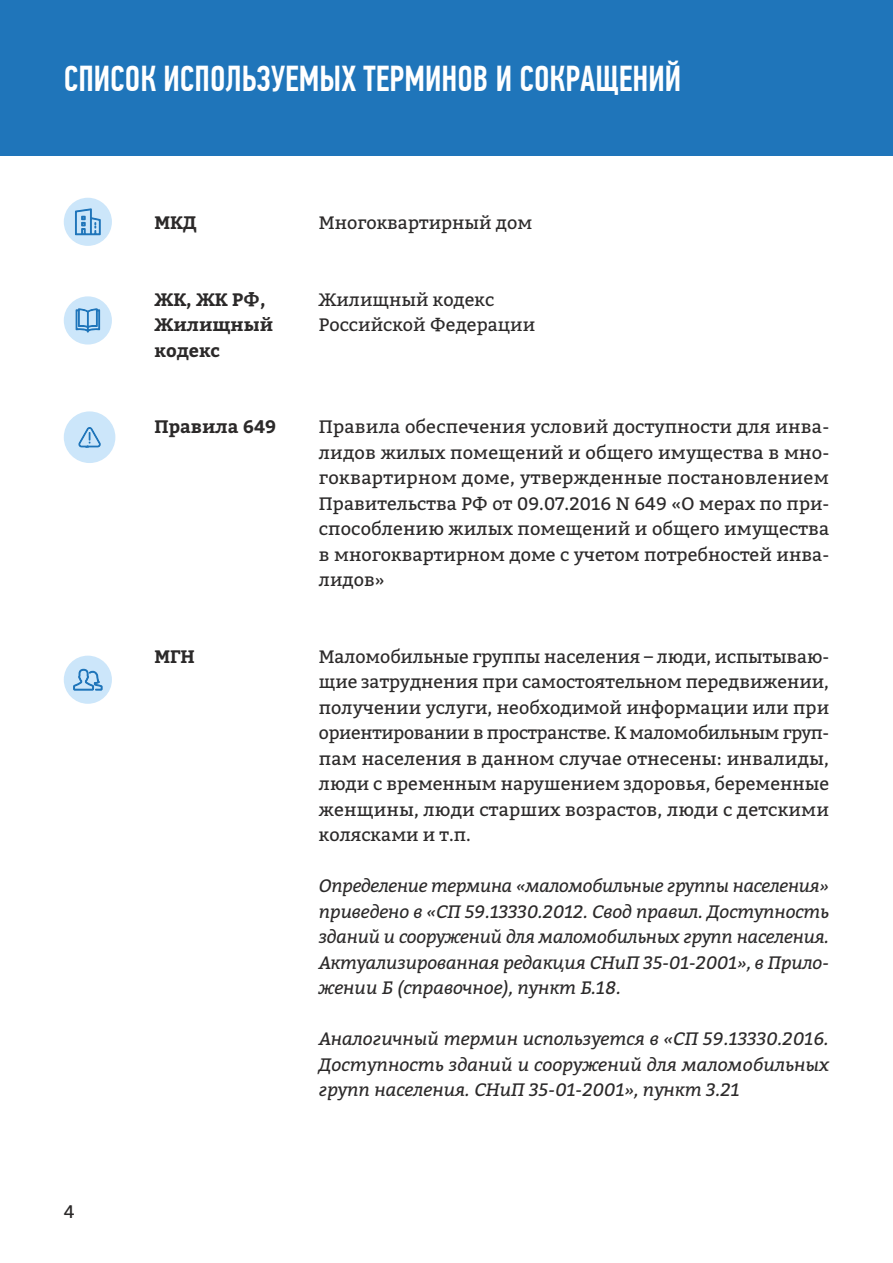
<style>
.page{position:relative;width:893px;height:1263px;background:#fff}
.page>*{position:absolute;margin:0;border:0;box-sizing:border-box;transform-origin:0 0}
.t1{font:500 36px "PF Din Text Comp Pro";color:#fff}
.t2{font:18px/25.5px "Bitter";color:#2b2929;text-align:justify}
.t3{font:italic 18px/25.5px "Bitter";color:#2b2929;text-align:justify}
.t4{font:700 18px/25.5px "Bitter";color:#2b2929}
</style>
<div class="page">
<div style="left:0;top:0;width:893px;height:155px;background:#1f75ba"></div>
<div style="left:64px;top:296px;width:48px;height:48px;background:#cce6fa;border-radius:50%"></div>
<div style="left:64px;top:198px;width:48px;height:48px;background:#cce6fa;border-radius:50%"></div>
<svg style="left:75px;top:208px;width:26px;height:27px"></svg>
<svg style="left:75px;top:308px;width:25px;height:25px"></svg>
<div style="left:64px;top:656px;width:48px;height:48px;background:#cce6fa;border-radius:50%"></div>
<svg style="left:73px;top:669px;width:29px;height:21px"></svg>
<div style="left:64px;top:411px;width:51px;height:52px;background:#cce6fa;border-radius:50%"></div>
<svg style="left:78px;top:427px;width:23px;height:20px"></svg>
<h1 class="t1" style="left:64px;top:59px;width:619px">СПИСОК ИСПОЛЬЗУЕМЫХ ТЕРМИНОВ И СОКРАЩЕНИЙ</h1>
<p class="t2" style="left:64px;top:1199px;width:12px">4</p>
<p class="t4" style="left:154px;top:210px;width:44px">МКД</p>
<p class="t2" style="left:319px;top:210px;width:215px">Многоквартирный дом</p>
<p class="t4" style="left:154px;top:286px;width:120px">ЖК, ЖК РФ,<br>Жилищный кодекс</p>
<p class="t2" style="left:319px;top:286px;width:218px">Жилищный кодекс<br>Российской Федерации</p>
<p class="t4" style="left:154px;top:414px;width:123px">Правила 649</p>
<p class="t2" style="left:319px;top:414px;width:512px">Правила обеспечения условий доступности для инва&shy;лидов жилых помещений и общего имущества в мно&shy;гоквартирном доме, утвержденные постановлением Правительства РФ от 09.07.2016 N 649 «О мерах по при&shy;способлению жилых помещений и общего имущества в многоквартирном доме с учетом потребностей инва&shy;лидов»</p>
<p class="t4" style="left:154px;top:643px;width:42px">МГН</p>
<p class="t2" style="left:319px;top:643px;width:512px">Маломобильные группы населения – люди, испытываю&shy;щие затруднения при самостоятельном передвижении, получении услуги, необходимой информации или при ориентировании в пространстве. К маломобильным груп&shy;пам населения в данном случае отнесены: инвалиды, люди с временным нарушением здоровья, беременные женщины, люди старших возрастов, люди с детскими колясками и т.п.</p>
<p class="t3" style="left:319px;top:873px;width:512px">Определение термина «маломобильные группы населения» приведено в «СП 59.13330.2012. Свод правил. Доступность зданий и сооружений для маломобильных групп населения.<br>Актуализированная редакция СНиП 35-01-2001», в Прило&shy;жении Б (справочное), пункт Б.18.</p>
<p class="t3" style="left:319px;top:1026px;width:511px">Аналогичный термин используется в «СП 59.13330.2016.<br>Доступность зданий и сооружений для маломобильных групп населения. СНиП 35-01-2001», пункт 3.21</p>
</div>
